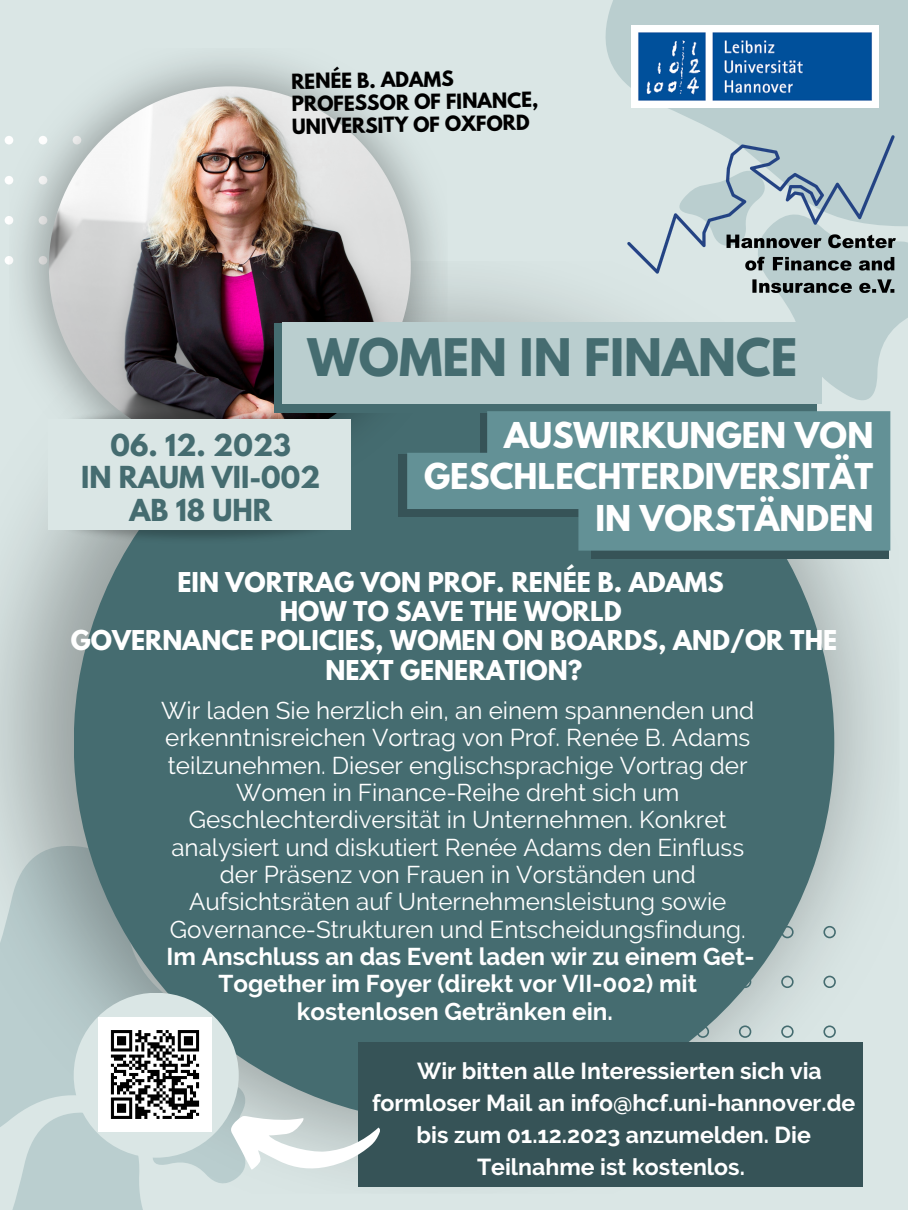
<style>
.page{position:relative;width:908px;height:1210px;background:#fff}
.page>*{position:absolute;margin:0;border:0;box-sizing:border-box;transform-origin:0 0}
.t1{font:700 45.85px "League Spartan";color:#456c70}
.t2{font:700 31.53px/41.6px "League Spartan";color:#fff;text-align:right}
.t3{font:700 26.81px "League Spartan";color:#456c70}
.t4{font:24.22px/27.3px "Raleway";color:#fff;text-align:center}
.t5{font:700 24.22px/29.4px "League Spartan";color:#fff;text-align:center}
.t6{font:700 24.22px/27.3px "Raleway";color:#fff;text-align:center}
.t7{font:700 23.07px/32px "Raleway";color:#fff;text-align:center}
.t8{font:700 18.51px/22.6px "League Spartan";color:#000}
</style>
<div class="page">
<div style="left:0;top:0;width:907px;height:1210px;background:#dae6e5"></div>
<img style="left:0;top:274px;width:891px;height:913px">
<svg style="left:696px;top:926px;width:139px;height:116px"></svg>
<div style="left:74px;top:363px;width:760px;height:760px;background:#456c70;border-radius:50%"></div>
<div style="left:591px;top:493px;width:297px;height:65px;background:#365357"></div>
<svg style="left:4px;top:136px;width:5px;height:129px"></svg>
<img style="left:9px;top:59px;width:438px;height:427px">
<img style="left:49px;top:86px;width:361px;height:362px;border-radius:50%">
<svg style="left:575px;top:0;width:332px;height:303px"></svg>
<svg style="left:669px;top:147px;width:238px;height:270px"></svg>
<img style="left:41px;top:501px;width:310px;height:57px">
<img style="left:41px;top:391px;width:316px;height:57px">
<div style="left:48px;top:420px;width:302px;height:110px;background:#dae6e5"></div>
<div style="left:358px;top:1042px;width:504px;height:144px;background:#365357"></div>
<img style="left:631px;top:26px;width:247px;height:81px">
<img style="left:627px;top:136px;width:268px;height:156px">
<div style="left:399px;top:454px;width:212px;height:62px;background:#365357"></div>
<div style="left:274px;top:323px;width:542px;height:89px;background:#456c70"></div>
<div style="left:74px;top:992px;width:165px;height:165px;background:#dae6e5;border-radius:50%"></div>
<img style="left:98px;top:1017px;width:114px;height:61px">
<svg style="left:0;top:1078px;width:381px;height:132px"></svg>
<svg style="left:407px;top:411px;width:483px;height:139px;background:#5d8a8f"></svg>
<div style="left:283px;top:322px;width:538px;height:82px;background:#bacecf"></div>
<p class="t8" style="left:291px;top:72px;width:248px;rotate:-1deg">RENÉE B. ADAMS<br>PROFESSOR OF FINANCE,<br>UNIVERSITY OF OXFORD</p>
<p class="t1" style="left:307px;top:334px;width:491px">WOMEN IN FINANCE</p>
<p class="t2" style="left:424px;top:418px;width:450px">AUSWIRKUNGEN VON<br>GESCHLECHTERDIVERSITÄT<br>IN VORSTÄNDEN</p>
<p class="t5" style="left:177px;top:570px;width:547px">EIN VORTRAG VON PROF. RENÉE B. ADAMS</p>
<p class="t5" style="left:280px;top:599px;width:343px">HOW TO SAVE THE WORLD</p>
<p class="t5" style="left:71px;top:629px;width:767px">GOVERNANCE POLICIES, WOMEN ON BOARDS, AND/OR THE<br>NEXT GENERATION?</p>
<p class="t3" style="left:110px;top:431px;width:182px">06. 12. 2023</p>
<p class="t3" style="left:81px;top:464px;width:241px">IN RAUM VII-002</p>
<p class="t3" style="left:129px;top:497px;width:144px">AB 18 UHR</p>
<p class="t4" style="left:161px;top:697px;width:594px">Wir laden Sie herzlich ein, an einem spannenden und erkenntnisreichen Vortrag von Prof. Renée B. Adams teilzunehmen. Dieser englischsprachige Vortrag der Women in Finance-Reihe dreht sich um Geschlechterdiversität in Unternehmen. Konkret analysiert und diskutiert Renée Adams den Einfluss der Präsenz von Frauen in Vorständen und Aufsichtsräten auf Unternehmensleistung sowie Governance-Strukturen und Entscheidungsfindung.</p>
<p class="t6" style="left:166px;top:942px;width:589px">Im Anschluss an das Event laden wir zu einem Get-<br>Together im Foyer (direkt vor VII-002) mit kostenlosen Getränken ein.</p>
<p class="t7" style="left:372px;top:1055px;width:484px">Wir bitten alle Interessierten sich via formloser Mail an info@hcf.uni-hannover.de bis zum 01.12.2023 anzumelden. Die Teilnahme ist kostenlos.</p>
</div>
